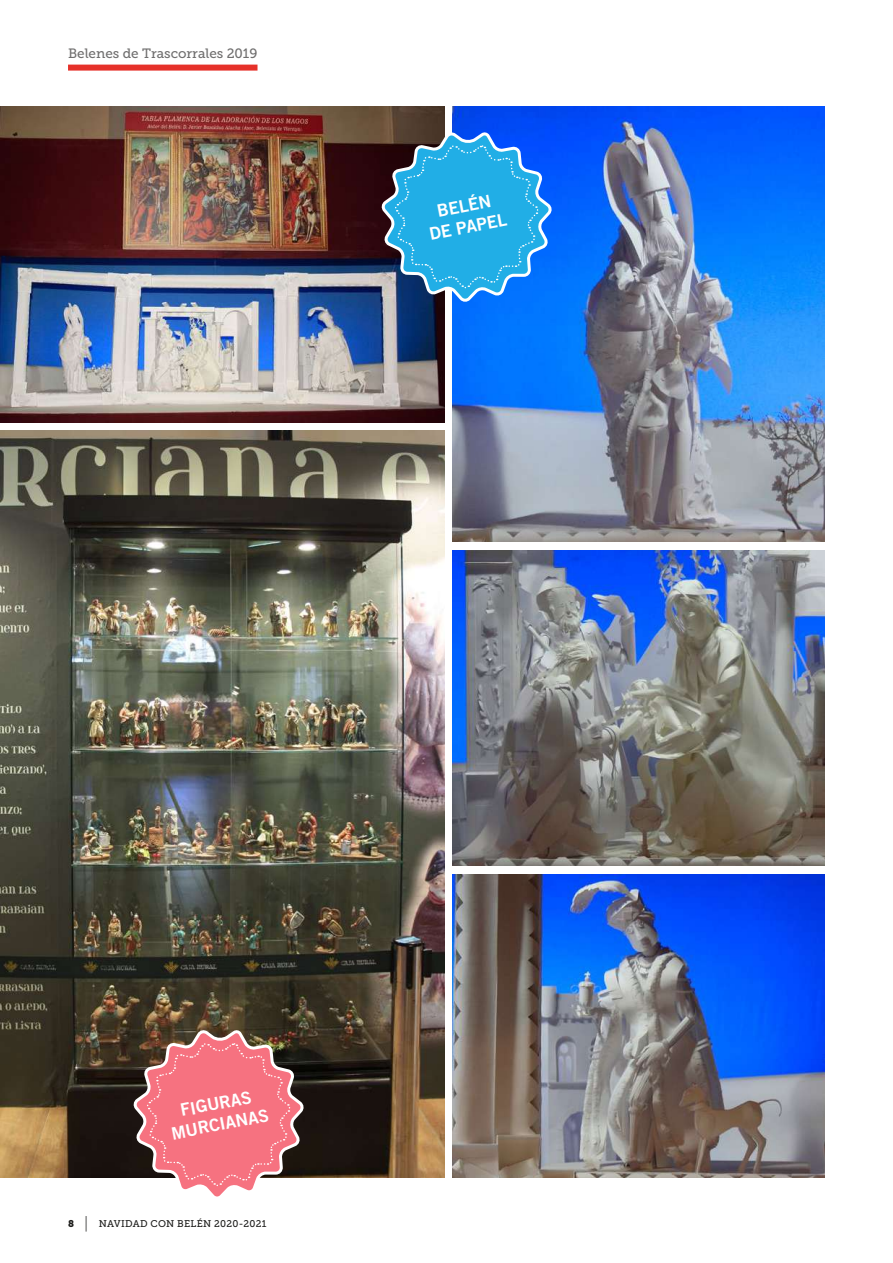
<style>
.page{position:relative;width:893px;height:1263px;background:#fff}
.page>*{position:absolute;margin:0;border:0;box-sizing:border-box;transform-origin:0 0}
.t1{font:17.25px/21px "Trade Gothic LT Std Bd 2";color:#fff;text-align:center}
.t2{font:13.5px "Museo Slab 500";color:#706f6f}
.t3{font:9.75px "Museo Slab 500";letter-spacing:.025em;color:#1d1d1b}
.s1{font-family:"Museo Slab 900"}
.s2{font-family:"Museo Slab 100";font-size:16.5px}
</style>
<div class="page">
<div style="left:68px;top:65px;width:189px;height:6px;background:#e6312a"></div>
<img style="left:0;top:430px;width:444px;height:748px">
<img style="left:0;top:106px;width:444px;height:317px">
<img style="left:453px;top:550px;width:372px;height:316px">
<img style="left:453px;top:106px;width:372px;height:436px">
<img style="left:453px;top:874px;width:372px;height:304px">
<svg style="left:379px;top:130px;width:176px;height:175px;background:#2f92d1"></svg>
<svg style="left:131px;top:1027px;width:176px;height:170px;background:#c67479"></svg>
<p class="t2" style="left:68px;top:46px;width:191px">Belenes de Trascorrales 2019</p>
<p class="t1" style="left:424px;top:202px;width:80px;rotate:-11deg">BELÉN<br>DE PAPEL</p>
<p class="t1" style="left:166px;top:1102px;width:100px;rotate:-11deg">FIGURAS<br>MURCIANAS</p>
<p class="t3" style="left:68px;top:1218px;width:200px"><span class="s1">8</span> <span class="s2">|</span> NAVIDAD CON BELÉN 2020-2021</p>
</div>
